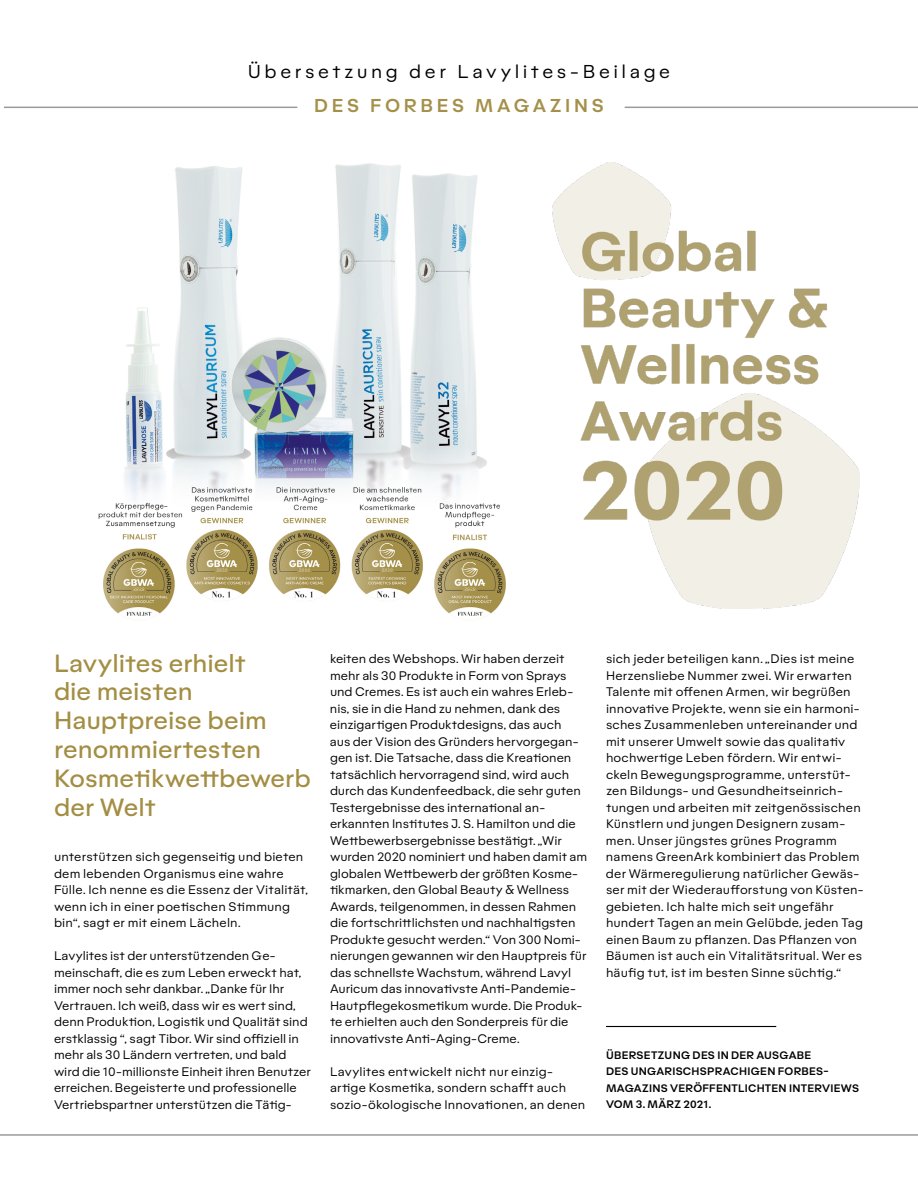
<style>
.page{position:relative;width:918px;height:1188px;background:#fff}
.page>*{position:absolute;margin:0;border:0;box-sizing:border-box;transform-origin:0 0}
.t1{font:24px/28.8px "Aktifo B Medium";color:#a38e43}
.t2{font:18px "Aktifo B Book";letter-spacing:.195em;color:#000}
.t3{font:700 18px "Aktifo B Semi";letter-spacing:.205em;color:#a49049}
.t4{font:12px/16.5px "Aktifo B Book";color:#000}
.t5{font:700 10.5px/16.5px "Aktifo B Semi";letter-spacing:.025em;color:#000}
</style>
<div class="page">
<hr style="left:0;top:1134px;width:918px;height:2px;background:#000">
<hr style="left:606px;top:1026px;width:170px;height:1px;background:#000">
<hr style="left:625px;top:107px;width:293px;height:1px;background:#000">
<hr style="left:4px;top:107px;width:293px;height:1px;background:#000">
<img style="left:98px;top:163px;width:408px;height:453px">
<svg style="left:165px;top:500px;width:6px;height:10px"></svg>
<img style="left:552px;top:163px;width:308px;height:445px">
<h2 class="t2" style="left:248px;top:61px;width:424px">Übersetzung der Lavylites-Beilage</h2>
<h2 class="t3" style="left:314px;top:94px;width:291px">DES FORBES MAGAZINS</h2>
<h1 class="t1" style="left:54px;top:648px;width:258px">Lavylites erhielt<br>die meisten<br>Hauptpreise beim renommiertesten<br>Kosmetikwettbewerb der Welt</h1>
<p class="t4" style="left:54px;top:848px;width:256px">unterstützen sich gegenseitig und bieten dem lebenden Organismus eine wahre Fülle. Ich nenne es die Essenz der Vitalität, wenn ich in einer poetischen Stimmung bin“, sagt er mit einem Lächeln.</p>
<p class="t4" style="left:54px;top:947px;width:258px">Lavylites ist der unterstützenden Ge&shy;meinschaft, die es zum Leben erweckt hat, immer noch sehr dankbar. „Danke für Ihr Vertrauen. Ich weiß, dass wir es wert sind, denn Produktion, Logistik und Qualität sind erstklassig “, sagt Tibor. Wir sind offiziell in mehr als 30 Ländern vertreten, und bald wird die 10-millionste Einheit ihren Benutzer erreichen. Begeisterte und professionelle Vertriebspartner unterstützen die Tätig-</p>
<p class="t4" style="left:330px;top:650px;width:259px">keiten des Webshops. Wir haben derzeit mehr als 30 Produkte in Form von Sprays und Cremes. Es ist auch ein wahres Erleb&shy;nis, sie in die Hand zu nehmen, dank des einzigartigen Produktdesigns, das auch<br>aus der Vision des Gründers hervorgegan&shy;gen ist. Die Tatsache, dass die Kreationen tatsächlich hervorragend sind, wird auch durch das Kundenfeedback, die sehr guten Testergebnisse des international an&shy;erkannten Institutes J. S. Hamilton und die Wettbewerbsergebnisse bestätigt. „Wir wurden 2020 nominiert und haben damit am globalen Wettbewerb der größten Kosme&shy;tikmarken, den Global Beauty &amp; Wellness Awards, teilgenommen, in dessen Rahmen die fortschrittlichsten und nachhaltigsten Produkte gesucht werden.“ Von 300 Nomi&shy;nierungen gewannen wir den Hauptpreis für das schnellste Wachstum, während Lavyl Auricum das innovativste Anti-Pandemie-Hautpflegekosmetikum wurde. Die Produk&shy;te erhielten auch den Sonderpreis für die innovativste Anti-Aging-Creme.</p>
<p class="t4" style="left:330px;top:1063px;width:257px">Lavylites entwickelt nicht nur einzig&shy;artige Kosmetika, sondern schafft auch sozio-ökologische Innovationen, an denen</p>
<p class="t4" style="left:606px;top:650px;width:259px">sich jeder beteiligen kann. „Dies ist meine Herzensliebe Nummer zwei. Wir erwarten Talente mit offenen Armen, wir begrüßen innovative Projekte, wenn sie ein harmoni&shy;sches Zusammenleben untereinander und mit unserer Umwelt sowie das qualitativ hochwertige Leben fördern. Wir entwi&shy;ckeln Bewegungsprogramme, unterstüt&shy;zen Bildungs- und Gesundheitseinrich&shy;tungen und arbeiten mit zeitgenössischen Künstlern und jungen Designern zusam&shy;men. Unser jüngstes grünes Programm namens GreenArk kombiniert das Problem der Wärmeregulierung natürlicher Gewäs&shy;ser mit der Wiederaufforstung von Küsten&shy;gebieten. Ich halte mich seit ungefähr hundert Tagen an mein Gelübde, jeden Tag einen Baum zu pflanzen. Das Pflanzen von Bäumen ist auch ein Vitalitätsritual. Wer es häufig tut, ist im besten Sinne süchtig.“</p>
<p class="t5" style="left:606px;top:1047px;width:255px">ÜBERSETZUNG DES IN DER AUSGABE<br>DES UNGARISCHSPRACHIGEN FORBES-<br>MAGAZINS VERÖFFENTLICHTEN INTERVIEWS<br>VOM 3. MÄRZ 2021.</p>
</div>
